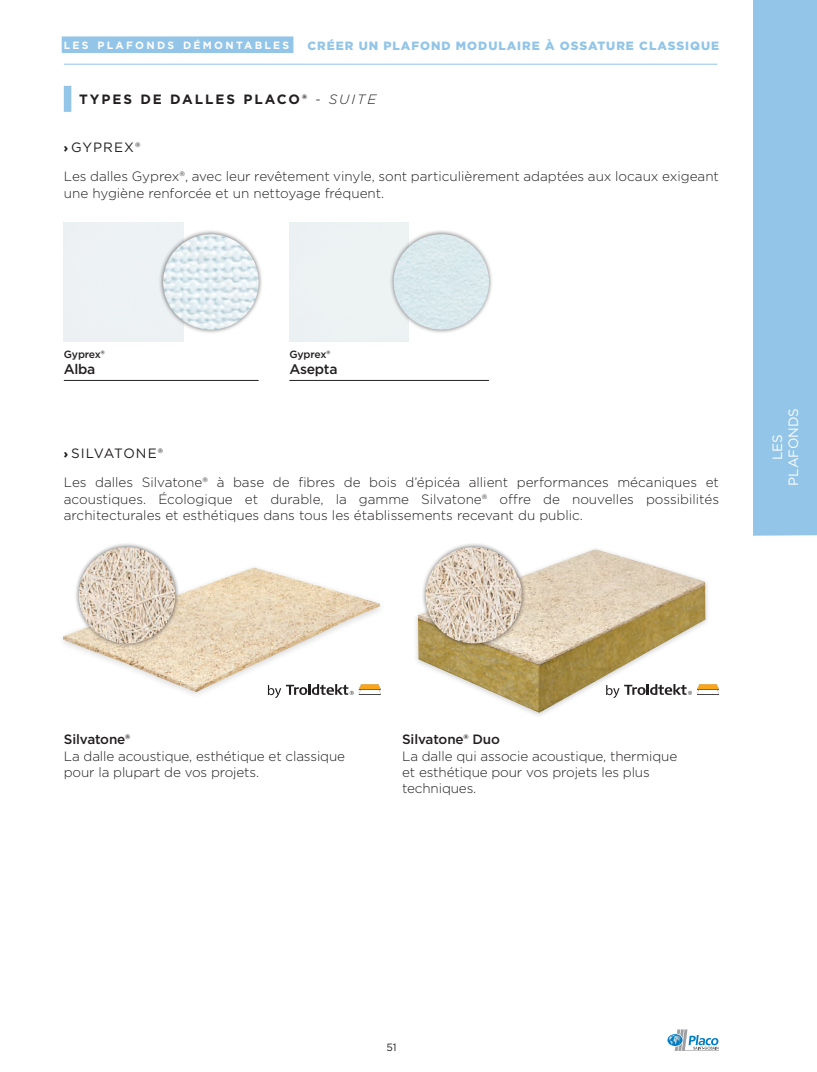
<style>
.page{position:relative;width:817px;height:1072px;background:#fff}
.page>*{position:absolute;margin:0;border:0;box-sizing:border-box;transform-origin:0 0}
.t1{font:500 13.95px "Gotham";letter-spacing:-.02em;color:#231f20}
.t2{font:300 13.5px/16.5px "Gotham";letter-spacing:-.01em;color:#231f20}
.t3{font:700 13.5px "Gotham";letter-spacing:.15em;color:#231f20}
.t4{font:500 13.5px "Gotham";letter-spacing:-.01em;color:#231f20}
.t5{font:13.5px/16.2px "Gotham";color:#fff;text-align:center}
.t6{font:13.5px "Gotham";letter-spacing:.055em;color:#231f20}
.t7{font:13.5px "Gotham";letter-spacing:.08em;color:#231f20}
.t8{font:900 12px "Gotham";letter-spacing:.08em;color:#92c5e7}
.t9{font:700 10.5px "Gotham";letter-spacing:.215em;color:#fff}
.t10{font:500 10.5px "Gotham";letter-spacing:-.015em;color:#231f20}
.t11{font:10.5px "Gotham";color:#231f20}
.s1{font-weight:300;font-style:italic}
.s2{font-weight:900;font-size:12px}
</style>
<div class="page">
<svg style="left:667px;top:1029px;width:52px;height:22px"></svg>
<div style="left:753px;top:0;width:63px;height:535px;background:#92c5e7"></div>
<hr style="left:64px;top:64px;width:653px;height:1px;background:#92c5e7">
<div style="left:62px;top:36px;width:231px;height:17px;background:#92c5e7"></div>
<div style="left:64px;top:86px;width:7px;height:26px;background:#92c5e7"></div>
<img style="left:64px;top:567px;width:315px;height:124px">
<div style="left:74px;top:542px;width:106px;height:106px;background:#231f20;opacity:.6"></div>
<img style="left:79px;top:547px;width:96px;height:96px;border-radius:48px">
<svg style="left:268px;top:684px;width:113px;height:14px"></svg>
<svg style="left:710px;top:684px;width:9px;height:11px"></svg>
<div style="left:412px;top:546px;width:298px;height:173px;background:#231f20;opacity:.2"></div>
<img style="left:526px;top:549px;width:69px;height:27px">
<div style="left:421px;top:542px;width:105px;height:105px;background:#231f20;opacity:.6"></div>
<img style="left:425px;top:547px;width:97px;height:96px;border-radius:48px">
<hr style="left:64px;top:380px;width:194px;height:1px;background:#231f20">
<hr style="left:289px;top:380px;width:200px;height:1px;background:#231f20">
<div style="left:158px;top:229px;width:105px;height:105px;background:#231f20;opacity:.6"></div>
<img style="left:163px;top:234px;width:95px;height:96px;border-radius:48px">
<div style="left:389px;top:229px;width:104px;height:105px;background:#231f20;opacity:.6"></div>
<img style="left:393px;top:234px;width:96px;height:96px;border-radius:48px">
<p class="t9" style="left:64px;top:39px;width:227px">LES PLAFONDS DÉMONTABLES</p>
<p class="t8" style="left:307px;top:37px;width:413px">CRÉER UN PLAFOND MODULAIRE À OSSATURE CLASSIQUE</p>
<p class="t3" style="left:79px;top:90px;width:299px">TYPES DE DALLES PLACO® <span class="s1">- SUITE</span></p>
<p class="t7" style="left:64px;top:138px;width:78px"><span class="s2">›</span> GYPREX®</p>
<p class="t2" style="left:64px;top:168px;width:656px">Les dalles Gyprex®, avec leur revêtement vinyle, sont particulièrement adaptées aux locaux exigeant une hygiène renforcée et un nettoyage fréquent.</p>
<p class="t10" style="left:64px;top:348px;width:42px">Gyprex®</p>
<p class="t1" style="left:64px;top:359px;width:33px">Alba</p>
<p class="t6" style="left:64px;top:444px;width:101px"><span class="s2">›</span> SILVATONE®</p>
<p class="t10" style="left:289px;top:348px;width:42px">Gyprex®</p>
<p class="t1" style="left:289px;top:359px;width:50px">Asepta</p>
<p class="t2" style="left:64px;top:473px;width:656px;text-align:justify">Les dalles Silvatone® à base de fibres de bois d’épicéa allient performances mécaniques et acoustiques. Écologique et durable, la gamme Silvatone® offre de nouvelles possibilités architecturales et esthétiques dans tous les établissements recevant du public.</p>
<p class="t5" style="left:768px;top:486px;width:79px;rotate:-90deg">LES<br>PLAFONDS</p>
<p class="t4" style="left:64px;top:730px;width:68px">Silvatone®</p>
<p class="t2" style="left:64px;top:747px;width:283px">La dalle acoustique, esthétique et classique pour la plupart de vos projets.</p>
<p class="t4" style="left:402px;top:730px;width:99px">Silvatone® Duo</p>
<p class="t2" style="left:402px;top:747px;width:277px">La dalle qui associe acoustique, thermique et esthétique pour vos projets les plus techniques.</p>
<p class="t11" style="left:386px;top:1040px;width:12px">51</p>
</div>
